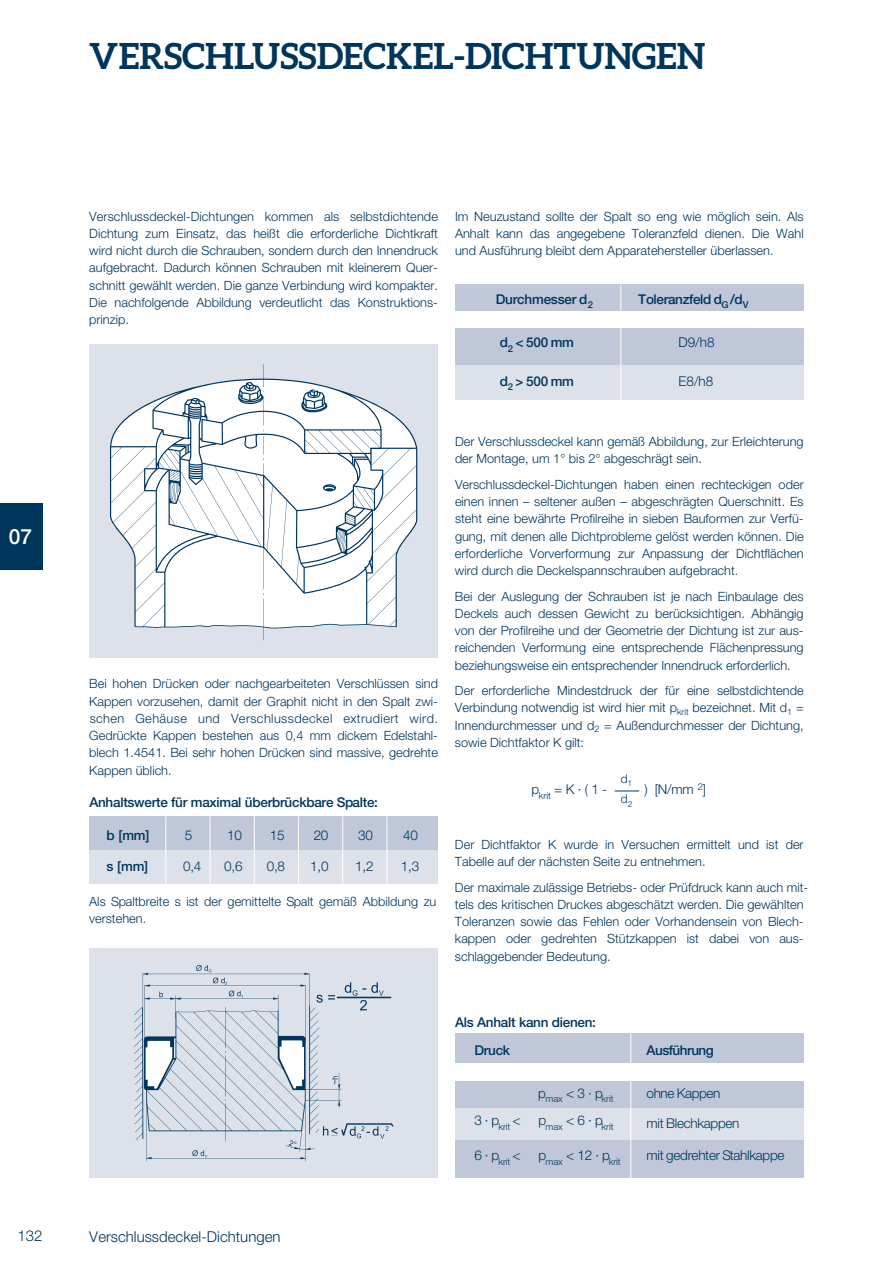
<style>
.page{position:relative;width:893px;height:1263px;background:#fff}
.page>*{position:absolute;margin:0;border:0;box-sizing:border-box;transform-origin:0 0}
.t1{font:700 36px "Aleo";color:#00355c}
.t2{font:700 21px "Helvetica Neue LT Pro";color:#fff}
.t3{font:15px "Helvetica Neue LT Pro";color:#00355c}
.t4{font:700 13.5px/27.9px "Helvetica Neue LT Pro";letter-spacing:-.02em;color:#00355c}
.t5{font:13.5px "Helvetica Neue LT Pro";letter-spacing:-.02em;color:#00355c}
.t6{font:12.75px/17.2px "Helvetica Neue LT Pro";color:#00355c}
.t7{font:12px/20.9px "Helvetica Neue LT Pro";color:#00355c}
.t8{font:9.45px "Helvetica Neue LT Pro";letter-spacing:-.015em;color:#00355c}
.t9{font:9px "Helvetica Neue LT Pro";color:#00355c}
</style>
<div class="page">
<div style="left:89px;top:816px;width:349px;height:67px;background:#c0c7d8"></div>
<div style="left:89px;top:850px;width:349px;height:33px;background:#dde1e9"></div>
<div style="left:455px;top:284px;width:349px;height:116px;background:#c0c7d8"></div>
<div style="left:455px;top:312px;width:349px;height:16px;background:#fff"></div>
<div style="left:455px;top:365px;width:349px;height:35px;background:#dde1e9"></div>
<div style="left:455px;top:1033px;width:349px;height:145px;background:#c0c7d8"></div>
<div style="left:455px;top:1063px;width:349px;height:17px;background:#fff"></div>
<div style="left:455px;top:1108px;width:349px;height:32px;background:#dde1e9"></div>
<div style="left:89px;top:344px;width:349px;height:314px;background:#dde1e9"></div>
<svg style="left:615px;top:791px;width:24px;height:1px"></svg>
<div style="left:89px;top:948px;width:349px;height:230px;background:#dde1e9"></div>
<div style="left:0;top:503px;width:43px;height:67px;background:#00355c"></div>
<svg style="left:110px;top:364px;width:307px;height:276px;fill:#fff"></svg>
<svg style="left:134px;top:965px;width:260px;height:196px"></svg>
<hr style="left:630px;top:1033px;width:1px;height:145px;background:#fff">
<hr style="left:620px;top:285px;width:1px;height:115px;background:#fff">
<hr style="left:165px;top:816px;width:1px;height:68px;background:#fff">
<hr style="left:210px;top:816px;width:1px;height:68px;background:#fff">
<hr style="left:254px;top:816px;width:1px;height:68px;background:#fff">
<hr style="left:298px;top:816px;width:1px;height:68px;background:#fff">
<hr style="left:342px;top:816px;width:1px;height:68px;background:#fff">
<hr style="left:387px;top:816px;width:1px;height:68px;background:#fff">
<h1 class="t1" style="left:89px;top:40px;width:618px">VERSCHLUSSDECKEL-DICHTUNGEN</h1>
<h2 class="t2" style="left:9px;top:529px;width:25px">07</h2>
<p class="t6" style="left:89px;top:209px;width:350px;text-align:justify">Verschlussdeckel-Dichtungen kommen als selbstdichtende Dichtung zum Einsatz, das heißt die erforderliche Dichtkraft wird nicht durch die Schrauben, sondern durch den Innendruck aufgebracht. Dadurch können Schrauben mit kleinerem Quer&shy;schnitt gewählt werden. Die ganze Verbindung wird kompakter.<br>Die nachfolgende Abbildung verdeutlicht das Konstruktions&shy;prinzip.</p>
<p class="t6" style="left:455px;top:209px;width:350px;text-align:justify">Im Neuzustand sollte der Spalt so eng wie möglich sein. Als Anhalt kann das angegebene Toleranzfeld dienen. Die Wahl und Ausführung bleibt dem Apparatehersteller überlassen.</p>
<p class="t4" style="left:496px;top:287px;width:99px">Durchmesser d<sub>2</sub></p>
<p class="t4" style="left:638px;top:287px;width:112px">Toleranzfeld d<sub>G</sub> /d<sub>V</sub></p>
<p class="t4" style="left:500px;top:330px;width:76px">d<sub>2</sub> &lt; 500 mm</p>
<p class="t5" style="left:678px;top:337px;width:38px">D9/h8</p>
<p class="t4" style="left:500px;top:369px;width:76px">d<sub>2</sub> &gt; 500 mm</p>
<p class="t5" style="left:678px;top:376px;width:36px">E8/h8</p>
<p class="t6" style="left:89px;top:677px;width:350px;text-align:justify">Bei hohen Drücken oder nachgearbeiteten Verschlüssen sind Kappen vorzusehen, damit der Graphit nicht in den Spalt zwi&shy;schen Gehäuse und Verschlussdeckel extrudiert wird.<br>Gedrückte Kappen bestehen aus 0,4 mm dickem Edelstahl&shy;blech 1.4541. Bei sehr hohen Drücken sind massive, gedrehte Kappen üblich.</p>
<p class="t4" style="left:89px;top:791px;width:290px">Anhaltswerte für maximal überbrückbare Spalte:</p>
<p class="t4" style="left:107px;top:823px;width:44px">b [mm]</p>
<p class="t5" style="left:185px;top:830px;width:9px">5</p>
<p class="t5" style="left:227px;top:830px;width:16px">10</p>
<p class="t5" style="left:270px;top:830px;width:16px">15</p>
<p class="t5" style="left:314px;top:830px;width:16px">20</p>
<p class="t5" style="left:358px;top:830px;width:16px">30</p>
<p class="t5" style="left:403px;top:830px;width:16px">40</p>
<p class="t4" style="left:107px;top:854px;width:43px">s [mm]</p>
<p class="t5" style="left:183px;top:861px;width:20px">0,4</p>
<p class="t5" style="left:224px;top:861px;width:20px">0,6</p>
<p class="t5" style="left:267px;top:861px;width:20px">0,8</p>
<p class="t5" style="left:310px;top:861px;width:20px">1,0</p>
<p class="t5" style="left:355px;top:861px;width:20px">1,2</p>
<p class="t5" style="left:401px;top:861px;width:20px">1,3</p>
<p class="t6" style="left:89px;top:895px;width:349px">Als Spaltbreite s ist der gemittelte Spalt gemäß Abbildung zu verstehen.</p>
<p class="t6" style="left:455px;top:435px;width:350px">Der Verschlussdeckel kann gemäß Abbildung, zur Erleichterung der Montage, um 1° bis 2° abgeschrägt sein.</p>
<p class="t6" style="left:455px;top:477px;width:350px;text-align:justify">Verschlussdeckel-Dichtungen haben einen rechteckigen oder einen innen – seltener außen – abgeschrägten Querschnitt. Es steht eine bewährte Profilreihe in sieben Bauformen zur Verfü&shy;gung, mit denen alle Dichtprobleme gelöst werden können. Die erforderliche Vorverformung zur Anpassung der Dichtflächen wird durch die Deckelspannschrauben aufgebracht.</p>
<p class="t6" style="left:455px;top:589px;width:350px;text-align:justify">Bei der Auslegung der Schrauben ist je nach Einbaulage des Deckels auch dessen Gewicht zu berücksichtigen. Abhängig von der Profilreihe und der Geometrie der Dichtung ist zur aus&shy;reichenden Verformung eine entsprechende Flächenpressung beziehungsweise ein entsprechender Innendruck erforderlich.</p>
<p class="t6" style="left:455px;top:684px;width:350px">Der erforderliche Mindestdruck der für eine selbstdichtende<br>Verbindung notwendig ist wird hier mit p bezeichnet. Mit d =</p>
<p class="t9" style="left:677px;top:709px;width:13px">krit</p>
<p class="t9" style="left:787px;top:709px;width:7px">1</p>
<p class="t6" style="left:455px;top:718px;width:350px">Innendurchmesser und d = Außendurchmesser der Dichtung,</p>
<p class="t9" style="left:594px;top:726px;width:7px">2</p>
<p class="t6" style="left:455px;top:735px;width:131px">sowie Dichtfaktor K gilt:</p>
<p class="t7" style="left:621px;top:769px;width:13px">d<sub>1 </sub>d<sub>2</sub></p>
<p class="t5" style="left:531px;top:785px;width:77px">p<sub>krit</sub> = K · ( 1 -</p>
<p class="t5" style="left:644px;top:785px;width:63px">) [N/mm <sup>2</sup>]</p>
<p class="t6" style="left:455px;top:837px;width:350px">Der Dichtfaktor K wurde in Versuchen ermittelt und ist der<br>Tabelle auf der nächsten Seite zu entnehmen.</p>
<p class="t6" style="left:455px;top:880px;width:355px">Der maximale zulässige Betriebs- oder Prüfdruck kann auch mit&shy;tels des kritischen Druckes abgeschätzt werden. Die gewählten Toleranzen sowie das Fehlen oder Vorhandensein von Blech&shy;kappen oder gedrehten Stützkappen ist dabei von aus&shy;schlaggebender Bedeutung.</p>
<p class="t4" style="left:474px;top:1010px;width:123px;text-indent:-19px">Als Anhalt kann dienen:<br>Druck</p>
<p class="t4" style="left:647px;top:1038px;width:69px">Ausführung</p>
<p class="t8" style="left:538px;top:1095px;width:77px"><sup>p</sup>max <sup>&lt;</sup> <sup>3</sup> <sup>·</sup> <sup>p</sup>krit</p>
<p class="t5" style="left:647px;top:1088px;width:75px">ohne Kappen</p>
<p class="t5" style="left:474px;top:1116px;width:48px">3 · p<sub>krit</sub> &lt;</p>
<p class="t8" style="left:538px;top:1123px;width:77px"><sup>p</sup>max <sup>&lt;</sup> <sup>6</sup> <sup>·</sup> <sup>p</sup>krit</p>
<p class="t5" style="left:647px;top:1118px;width:94px">mit Blechkappen</p>
<p class="t5" style="left:474px;top:1151px;width:48px">6 · p<sub>krit</sub> &lt;</p>
<p class="t8" style="left:538px;top:1158px;width:84px"><sup>p</sup>max <sup>&lt;</sup> <sup>12</sup> <sup>·</sup> <sup>p</sup>krit</p>
<p class="t5" style="left:647px;top:1151px;width:139px">mit gedrehter Stahlkappe</p>
<p class="t3" style="left:17px;top:1231px;width:27px">132</p>
<p class="t3" style="left:89px;top:1231px;width:193px">Verschlussdeckel-Dichtungen</p>
</div>
